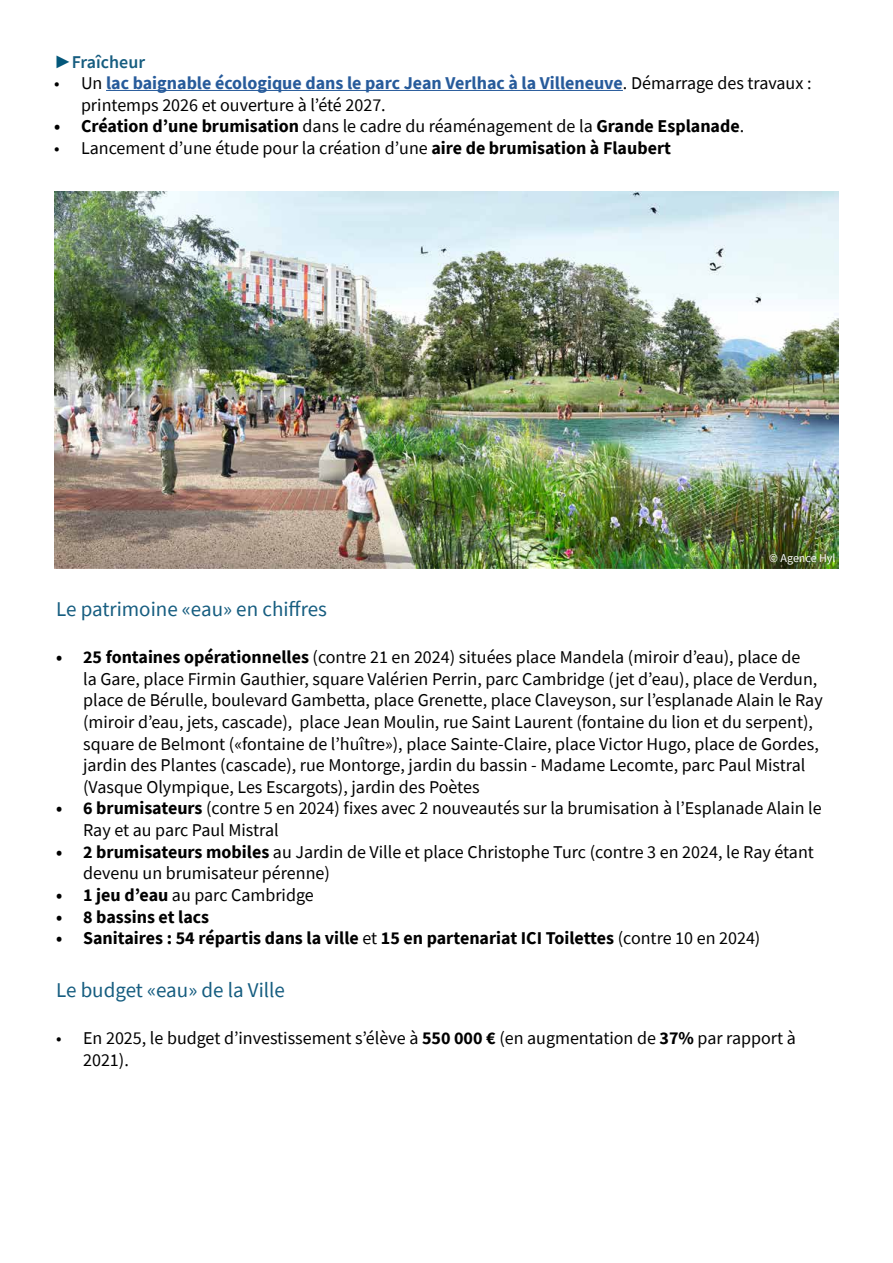
<style>
.page{position:relative;width:893px;height:1263px;background:#fff}
.page>*{position:absolute;margin:0;border:0;box-sizing:border-box;transform-origin:0 0}
.Titre_de_paragraphe{font:21px "Source Sans Pro";color:#165d80}
.Corps_du_texte{font:18px/21.6px "Source Sans Pro";color:#000}
.Corps_du_texte-2{font:700 18px "Source Sans Pro";color:#000}
.Sous_sous_titre_de_paragraphe{font:600 18px "Source Sans Pro";color:#165d80}
.t1{font:12px "Source Sans Pro";color:#fff}
.s1{font-family:"Arial";font-weight:900;color:#03577a}
.s2{font-weight:700;color:#275b9b}
.s3{font-weight:400}
.s4{font-weight:700}
</style>
<div class="page">
<img style="left:54px;top:191px;width:785px;height:377px">
<hr style="left:106px;top:90px;width:517px;height:1px;background:#275b9b">
<p class="Sous_sous_titre_de_paragraphe" style="left:54px;top:50px;width:93px"><span class="s1">►</span>Fraîcheur</p>
<p class="Corps_du_texte" style="left:81px;top:72px;width:732px;text-indent:-27px">• Un <span class="s2">lac baignable écologique dans le parc Jean Verlhac à la Villeneuve</span>. Démarrage des travaux : printemps 2026 et ouverture à l’été 2027.</p>
<p class="Corps_du_texte-2" style="left:54px;top:114px;width:692px">• Création d’une brumisation <span class="s3">dans le cadre du réaménagement de la</span> Grande Esplanade<span class="s3">.</span></p>
<p class="Corps_du_texte" style="left:54px;top:137px;width:618px">• Lancement d’une étude pour la création d’une <span class="s4">aire de brumisation à Flaubert</span></p>
<p class="t1" style="left:769px;top:550px;width:68px">© Agence Hyl</p>
<h2 class="Titre_de_paragraphe" style="left:56px;top:596px;width:272px">Le patrimoine «eau» en chiffres</h2>
<p class="Corps_du_texte" style="left:83px;top:646px;width:741px;text-indent:-27px"><span class="s4">• 25 fontaines opérationnelles</span> (contre 21 en 2024) situées place Mandela (miroir d’eau), place de<br>la Gare, place Firmin Gauthier, square Valérien Perrin, parc Cambridge (jet d’eau), place de Verdun, place de Bérulle, boulevard Gambetta, place Grenette, place Claveyson, sur l’esplanade Alain le Ray (miroir d’eau, jets, cascade), place Jean Moulin, rue Saint Laurent (fontaine du lion et du serpent), square de Belmont («fontaine de l’huître»), place Sainte-Claire, place Victor Hugo, place de Gordes, jardin des Plantes (cascade), rue Montorge, jardin du bassin - Madame Lecomte, parc Paul Mistral (Vasque Olympique, Les Escargots), jardin des Poètes</p>
<p class="Corps_du_texte" style="left:83px;top:798px;width:740px;text-indent:-27px"><span class="s4">• 6 brumisateurs</span> (contre 5 en 2024) fixes avec 2 nouveautés sur la brumisation à l’Esplanade Alain le<br>Ray et au parc Paul Mistral</p>
<p class="Corps_du_texte" style="left:83px;top:841px;width:732px;text-indent:-27px"><span class="s4">• 2 brumisateurs mobiles</span> au Jardin de Ville et place Christophe Turc (contre 3 en 2024, le Ray étant devenu un brumisateur pérenne)</p>
<p class="Corps_du_texte" style="left:56px;top:884px;width:259px"><span class="s4">• 1 jeu d’eau</span> au parc Cambridge</p>
<p class="Corps_du_texte-2" style="left:56px;top:904px;width:155px">• 8 bassins et lacs</p>
<p class="Corps_du_texte-2" style="left:56px;top:926px;width:706px">• Sanitaires : 54 répartis dans la ville <span class="s3">et</span> 15 en partenariat ICI Toilettes <span class="s3">(contre 10 en 2024)</span></p>
<h2 class="Titre_de_paragraphe" style="left:56px;top:977px;width:230px">Le budget «eau» de la Ville</h2>
<p class="Corps_du_texte" style="left:83px;top:1027px;width:714px;text-indent:-27px">• En 2025, le budget d’investissement s’élève à <span class="s4">550 000 €</span> (en augmentation de <span class="s4">37%</span> par rapport à<br>2021).</p>
</div>
